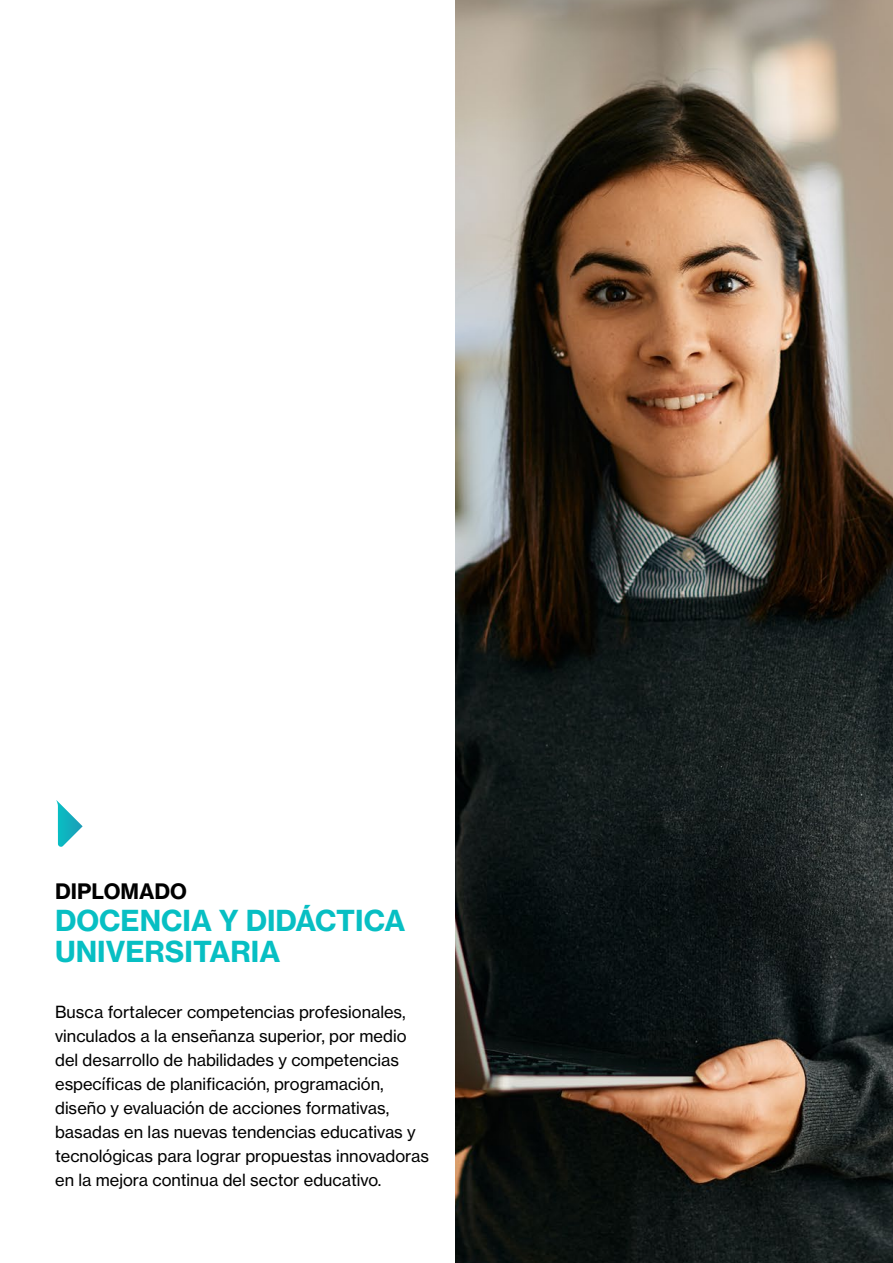
<style>
.page{position:relative;width:893px;height:1263px;background:#fff}
.page>*{position:absolute;margin:0;border:0;box-sizing:border-box;transform-origin:0 0}
.t1{font:28.5px/31.5px "N Haas Grotesk TX Std 75 Bd";color:#07bfc3}
.t2{font:21px "N Haas Grotesk TX Std 75 Bd";color:#000}
.t3{font:16.5px/24px "N Haas Grotesk TX Std 55 Rg";color:#000}
</style>
<div class="page">
<img style="left:455px;top:0;width:438px;height:1263px">
<svg style="left:56px;top:800px;width:27px;height:47px"></svg>
<p class="t2" style="left:55px;top:878px;width:133px">DIPLOMADO</p>
<h1 class="t1" style="left:55px;top:905px;width:352px">DOCENCIA Y DIDÁCTICA<br>UNIVERSITARIA</h1>
<p class="t3" style="left:55px;top:1000px;width:375px">Busca fortalecer competencias profesionales, vinculados a la enseñanza superior, por medio del desarrollo de habilidades y competencias específicas de planificación, programación, diseño y evaluación de acciones formativas, basadas en las nuevas tendencias educativas y tecnológicas para lograr propuestas innovadoras en la mejora continua del sector educativo.</p>
</div>
